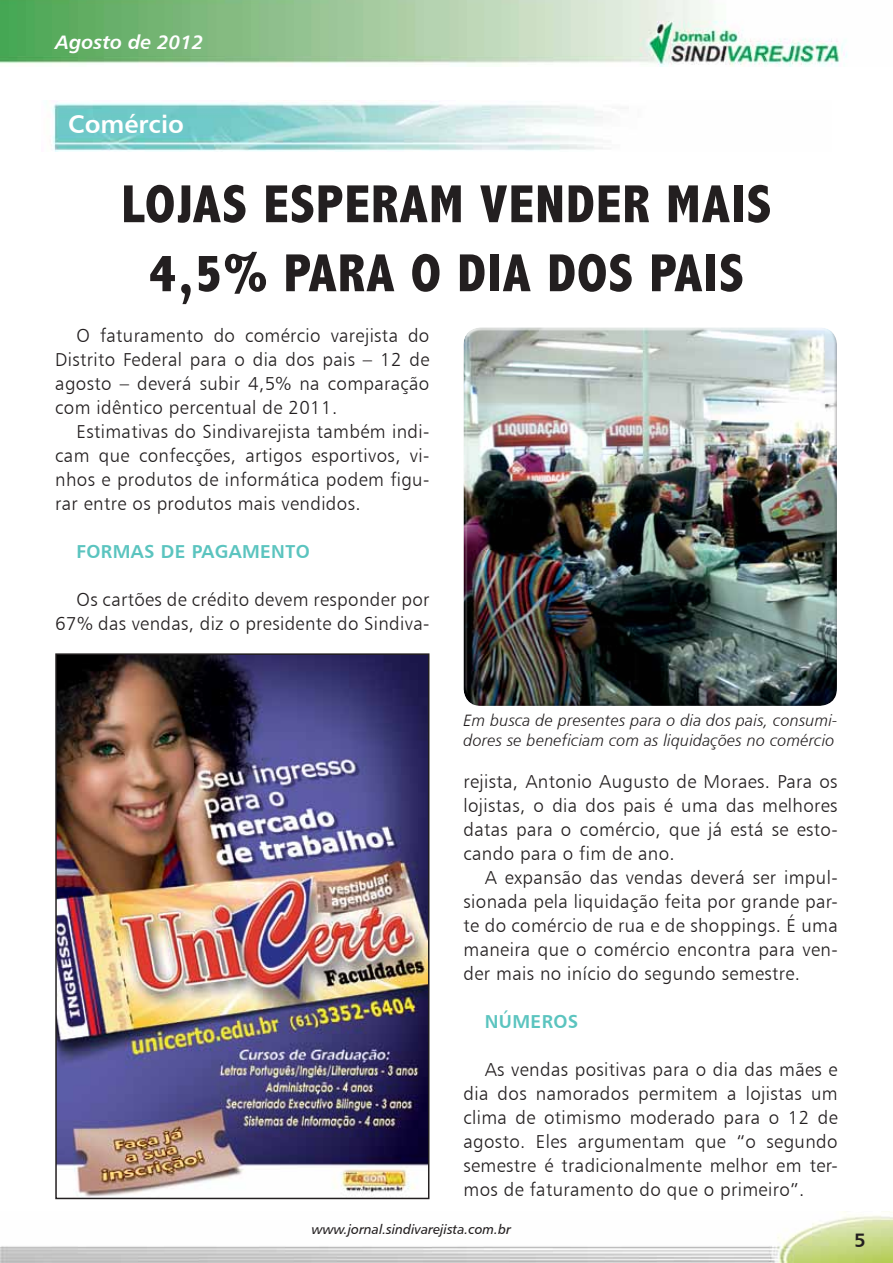
<style>
.page{position:relative;width:893px;height:1263px;background:#fff}
.page>*{position:absolute;margin:0;border:0;box-sizing:border-box;transform-origin:0 0}
.t1{font:800 condensed 54px "Abadi";color:#231f20}
.t2{font:25.5px "Humanist 777 BT Bold B";color:#fff}
.t3{font:19.5px "Humanist 777 BT Bold Italic B";color:#fff}
.t4{font:19.5px "Humanist 777 BT Bold B";color:#231f20}
.t5{font:18.75px/24px "Humanist 777 BT Light B";letter-spacing:.02em;color:#231f20;text-align:justify}
.t6{font:18.75px "Humanist 777 BT Bold B";letter-spacing:.02em;color:#5bc4bf}
.t7{font:16.5px/19.8px "Humanist 777 BT Light Italic B";letter-spacing:.01em;color:#231f20}
.t8{font:13.5px "Humanist 777 BT Italic B";color:#231f20}
</style>
<div class="page">
<img style="left:0;top:0;width:847px;height:66px">
<img style="left:0;top:1212px;width:893px;height:51px">
<img style="left:52px;top:103px;width:551px;height:48px">
<img style="left:58px;top:656px;width:368px;height:540px">
<div style="left:55px;top:653px;width:374px;height:546px;border:2px solid #231f20"></div>
<div style="left:461px;top:328px;width:377px;height:378px;background:#231f20;opacity:.75"></div>
<p class="t3" style="left:55px;top:30px;width:150px">Agosto de 2012</p>
<h2 class="t2" style="left:68px;top:108px;width:117px">Comércio</h2>
<h1 class="t1" style="left:121px;top:173px;width:171px">LOJAS ESPERAM</h1>
<h1 class="t1" style="left:480px;top:173px;width:30px">VENDER</h1>
<h1 class="t1" style="left:666px;top:173px;width:27px">MAIS</h1>
<h1 class="t1" style="left:149px;top:242px;width:164px">4,5% PARA</h1>
<h1 class="t1" style="left:411px;top:242px;width:165px">ODIA DOS</h1>
<h1 class="t1" style="left:650px;top:242px;width:24px">PAIS</h1>
<p class="t5" style="left:55px;top:323px;width:376px;text-indent:21px">O faturamento do comércio varejista do Distrito Federal para o dia dos pais – 12 de agosto – deverá subir 4,5% na comparação com idêntico percentual de 2011.</p>
<p class="t5" style="left:55px;top:419px;width:376px;text-indent:21px">Estimativas do Sindivarejista também indi&shy;cam que confecções, artigos esportivos, vi&shy;nhos e produtos de informática podem figu&shy;rar entre os produtos mais vendidos.</p>
<p class="t6" style="left:77px;top:539px;width:235px">FORMAS DE PAGAMENTO</p>
<p class="t5" style="left:55px;top:587px;width:376px;text-align:right">Os cartões de crédito devem responder por<br>67% das vendas, diz o presidente do Sindiva-</p>
<p class="t7" style="left:463px;top:710px;width:376px">Em busca de presentes para o dia dos pais, consumi&shy;dores se beneficiam com as liquidações no comércio</p>
<p class="t5" style="left:463px;top:769px;width:376px">rejista, Antonio Augusto de Moraes. Para os lojistas, o dia dos pais é uma das melhores datas para o comércio, que já está se esto&shy;cando para o fim de ano.</p>
<p class="t5" style="left:463px;top:865px;width:376px;text-indent:21px">A expansão das vendas deverá ser impul&shy;sionada pela liquidação feita por grande par&shy;te do comércio de rua e de shoppings. É uma maneira que o comércio encontra para ven&shy;der mais no início do segundo semestre.</p>
<p class="t6" style="left:485px;top:1010px;width:95px">NÚMEROS</p>
<p class="t5" style="left:463px;top:1057px;width:376px;text-indent:21px">As vendas positivas para o dia das mães e dia dos namorados permitem a lojistas um clima de otimismo moderado para o 12 de agosto. Eles argumentam que “o segundo semestre é tradicionalmente melhor em ter&shy;mos de faturamento do que o primeiro”.</p>
<p class="t8" style="left:312px;top:1221px;width:201px">www.jornal.sindivarejista.com.br</p>
<p class="t4" style="left:854px;top:1228px;width:13px">5</p>
</div>
